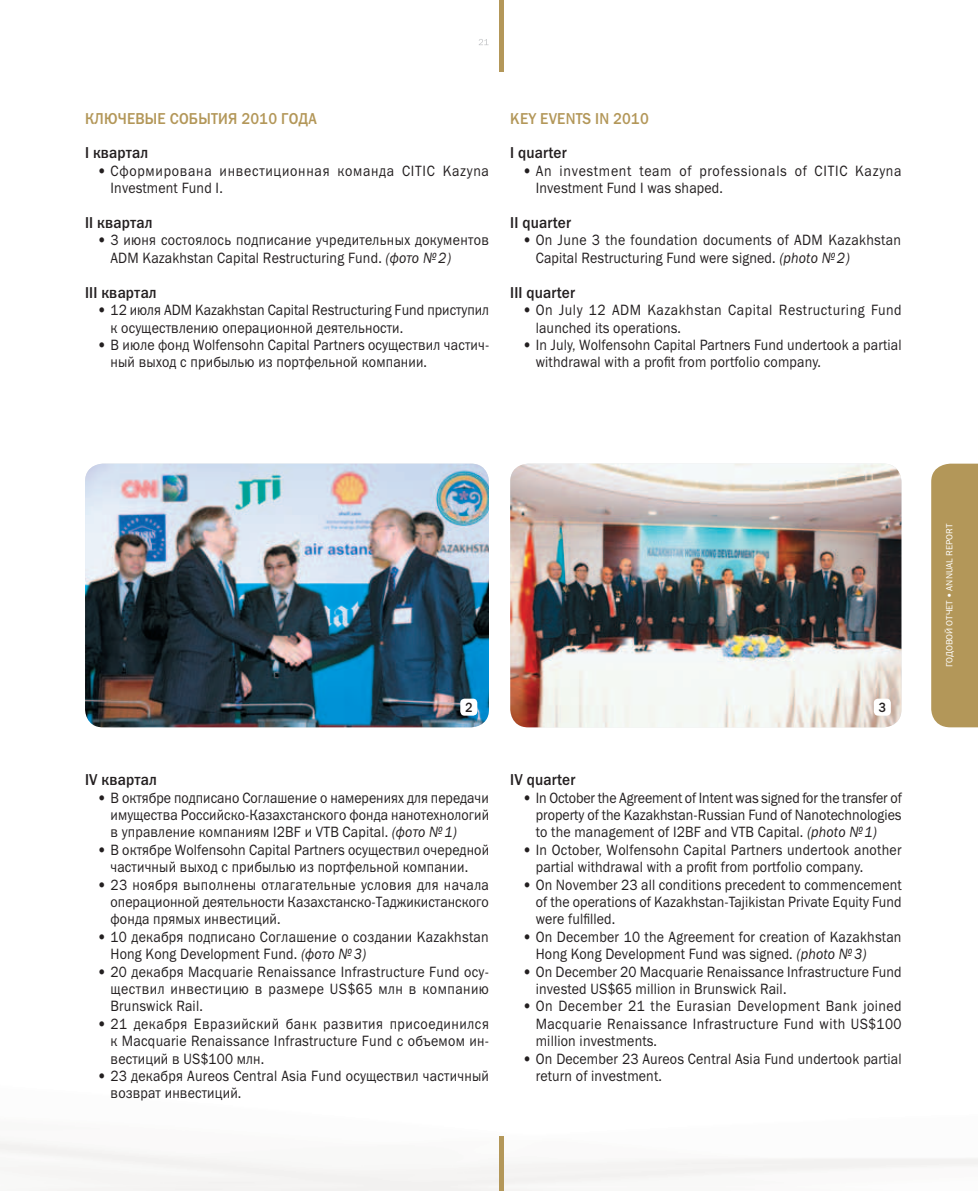
<style>
.page{position:relative;width:978px;height:1191px;background:#fff}
.page>*{position:absolute;margin:0;border:0;box-sizing:border-box;transform-origin:0 0}
.t1{font:500 15.9px "DS Franklin Gothic";letter-spacing:.01em;color:#231f20;scale:.9 1}
.t2{font:500 15.9px "DS Franklin Gothic";letter-spacing:.01em;color:#b39759;scale:.9 1}
.t3{font:15px/17.4px "DS Franklin Gothic";letter-spacing:.01em;color:#231f20;scale:.9 1}
.t4{font:15px/17.4px "DS Franklin Gothic";letter-spacing:.055em;color:#231f20;scale:.9 1}
.t5{font:15px/17.4px "DS Franklin Gothic";letter-spacing:.03em;color:#231f20;scale:.9 1}
.t6{font:15px/17.4px "DS Franklin Gothic";letter-spacing:.04em;color:#231f20;scale:.9 1}
.t7{font:500 13.5px "DS Franklin Gothic";color:#231f20;scale:.9 1}
.t8{font:9px "DS Franklin Gothic";color:#fff}
.s1{font-style:italic}
</style>
<div class="page">
<div style="left:931px;top:463px;width:47px;height:264px;background:#b39759"></div>
<img style="left:0;top:1136px;width:978px;height:55px">
<hr style="left:500px;top:0;width:4px;height:72px;background:#b39759">
<hr style="left:500px;top:1135px;width:4px;height:56px;background:#b39759">
<svg style="left:479px;top:39px;width:10px;height:6px"></svg>
<img style="left:85px;top:463px;width:404px;height:264px">
<img style="left:510px;top:463px;width:391px;height:264px">
<div style="left:460px;top:698px;width:17px;height:17px;background:#fff;border-radius:4px"></div>
<div style="left:874px;top:698px;width:17px;height:17px;background:#fff;border-radius:4px"></div>
<p class="t2" style="left:85px;top:110px;width:259px">КЛЮЧЕВЫЕ СОБЫТИЯ 2010 ГОДА</p>
<p class="t1" style="left:85px;top:145px;width:72px">I квартал</p>
<p class="t4" style="left:111px;top:162px;width:422px;text-indent:-13px">• Сформирована инвестиционная команда CITIC Kazyna<br>Investment Fund I.</p>
<p class="t1" style="left:85px;top:214px;width:77px">II квартал</p>
<p class="t3" style="left:111px;top:232px;width:422px;text-indent:-13px">• 3 июня состоялось подписание учредительных документов<br>ADM Kazakhstan Capital Restructuring Fund. <span class="s1">(фото № 2)</span></p>
<p class="t1" style="left:85px;top:284px;width:81px">III квартал</p>
<p class="t3" style="left:111px;top:301px;width:422px;text-indent:-13px">• 12 июля ADM Kazakhstan Capital Restructuring Fund приступил к осуществлению операционной деятельности.</p>
<p class="t3" style="left:111px;top:336px;width:422px;text-indent:-13px">• В июле фонд Wolfensohn Capital Partners осуществил частич&shy;ный выход с прибылью из портфельной компании.</p>
<p class="t2" style="left:510px;top:110px;width:156px">KEY EVENTS IN 2010</p>
<p class="t1" style="left:510px;top:145px;width:64px">I quarter</p>
<p class="t4" style="left:536px;top:162px;width:408px;text-indent:-13px">• An investment team of professionals of CITIC Kazyna<br>Investment Fund I was shaped.</p>
<p class="t1" style="left:510px;top:214px;width:69px">II quarter</p>
<p class="t5" style="left:536px;top:232px;width:408px;text-indent:-13px">• On June 3 the foundation documents of ADM Kazakhstan<br>Capital Restructuring Fund were signed. <span class="s1">(photo № 2)</span></p>
<p class="t1" style="left:510px;top:284px;width:74px">III quarter</p>
<p class="t6" style="left:536px;top:301px;width:408px;text-indent:-13px">• On July 12 ADM Kazakhstan Capital Restructuring Fund launched its operations.</p>
<p class="t3" style="left:536px;top:336px;width:408px;text-indent:-13px">• In July, Wolfensohn Capital Partners Fund undertook a partial withdrawal with a profit from portfolio company.</p>
<p class="t7" style="left:465px;top:700px;width:10px">2</p>
<p class="t7" style="left:879px;top:700px;width:10px">3</p>
<p class="t1" style="left:85px;top:771px;width:81px">IV квартал</p>
<p class="t3" style="left:111px;top:789px;width:422px;text-align:justify;text-indent:-13px">• В октябре подписано Соглашение о намерениях для передачи имущества Российско-Казахстанского фонда нанотехнологий в управление компаниям I2BF и VTB Capital. <span class="s1">(фото № 1)</span></p>
<p class="t3" style="left:98px;top:841px;width:436px;text-align:center">• В октябре Wolfensohn Capital Partners осуществил очередной частичный выход с прибылью из портфельной компании.</p>
<p class="t3" style="left:111px;top:876px;width:422px;text-align:justify;text-indent:-13px">• 23 ноября выполнены отлагательные условия для начала операционной деятельности Казахстанско-Таджикистанского фонда прямых инвестиций.</p>
<p class="t3" style="left:111px;top:928px;width:422px;text-indent:-13px">• 10 декабря подписано Соглашение о создании Kazakhstan<br>Hong Kong Development Fund. <span class="s1">(фото № 3)</span></p>
<p class="t3" style="left:111px;top:963px;width:422px;text-align:justify;text-indent:-13px">• 20 декабря Macquarie Renaissance Infrastructure Fund осу&shy;ществил инвестицию в размере US$65 млн в компанию Brunswick Rail.</p>
<p class="t3" style="left:111px;top:1015px;width:422px;text-align:justify;text-indent:-13px">• 21 декабря Евразийский банк развития присоединился к Macquarie Renaissance Infrastructure Fund с объемом ин&shy;вестиций в US$100 млн.</p>
<p class="t3" style="left:111px;top:1067px;width:422px;text-indent:-13px">• 23 декабря Aureos Central Asia Fund осуществил частичный возврат инвестиций.</p>
<p class="t1" style="left:510px;top:771px;width:74px">IV quarter</p>
<p class="t3" style="left:536px;top:789px;width:408px;text-align:justify;text-indent:-13px">• In October the Agreement of Intent was signed for the transfer of property of the Kazakhstan-Russian Fund of Nanotechnologies to the management of I2BF and VTB Capital. <span class="s1">(photo № 1)</span></p>
<p class="t3" style="left:536px;top:841px;width:408px;text-indent:-13px">• In October, Wolfensohn Capital Partners undertook another partial withdrawal with a profit from portfolio company.</p>
<p class="t3" style="left:536px;top:876px;width:408px;text-align:justify;text-indent:-13px">• On November 23 all conditions precedent to commencement of the operations of Kazakhstan-Tajikistan Private Equity Fund were fulfilled.</p>
<p class="t3" style="left:536px;top:928px;width:408px;text-indent:-13px">• On December 10 the Agreement for creation of Kazakhstan<br>Hong Kong Development Fund was signed. <span class="s1">(photo № 3)</span></p>
<p class="t3" style="left:536px;top:963px;width:408px;text-indent:-13px">• On December 20 Macquarie Renaissance Infrastructure Fund invested US$65 million in Brunswick Rail.</p>
<p class="t3" style="left:536px;top:997px;width:408px;text-align:justify;text-indent:-13px">• On December 21 the Eurasian Development Bank joined Macquarie Renaissance Infrastructure Fund with US$100 million investments.</p>
<p class="t3" style="left:536px;top:1050px;width:408px;text-indent:-13px">• On December 23 Aureos Central Asia Fund undertook partial return of investment.</p>
<p class="t8" style="left:945px;top:667px;width:145px;rotate:-90deg">ГОДОВОЙ ОТЧЕТ • ANNUAL REPORT</p>
</div>
